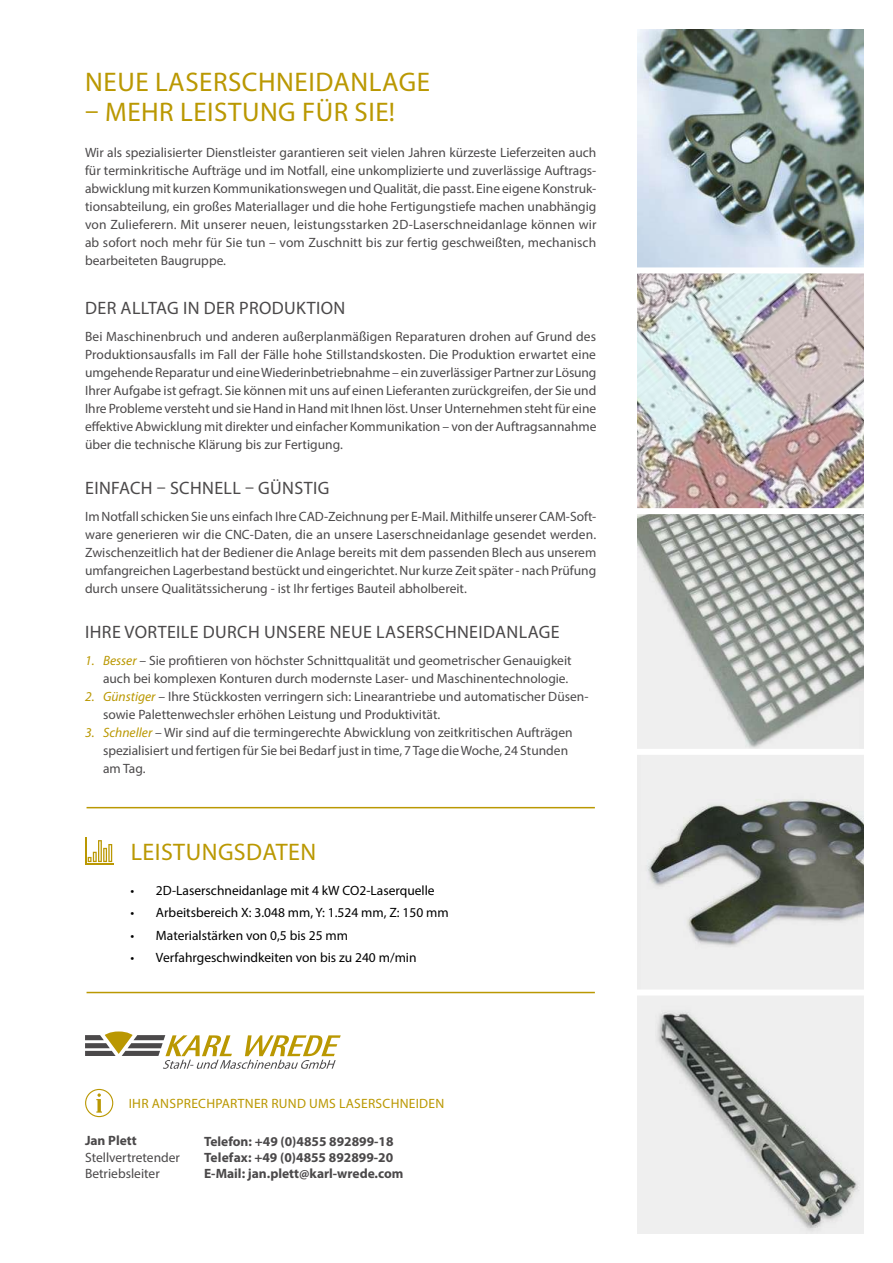
<style>
.page{position:relative;width:893px;height:1263px;background:#fff}
.page>*{position:absolute;margin:0;border:0;box-sizing:border-box;transform-origin:0 0}
.t1{font:27px "Myriad Pro";letter-spacing:.02em;color:#ba9802}
.t2{font:24px "Myriad Pro";letter-spacing:.02em;color:#ba9802}
.t3{font:18px "Myriad Pro";letter-spacing:.02em;color:#4b494a}
.t4{font:13.5px/18px "Myriad Pro";color:#4b494a}
.t5{font:13.5px "Myriad Pro";color:#000}
.t6{font:700 13.5px/16.2px "Myriad Pro";color:#4b494a}
.t7{font:13.5px "Myriad Pro";letter-spacing:.02em;color:#ba9802}
.s1{font-style:italic;color:#ba9802}
</style>
<div class="page">
<img style="left:638px;top:30px;width:225px;height:1203px">
<svg style="left:85px;top:1031px;width:256px;height:38px"></svg>
<hr style="left:87px;top:992px;width:508px;height:1px;background:#ba9802">
<hr style="left:87px;top:807px;width:508px;height:1px;background:#ba9802">
<svg style="left:85px;top:1089px;width:28px;height:28px"></svg>
<hr style="left:85px;top:863px;width:29px;height:2px;background:#ba9802">
<svg style="left:95px;top:852px;width:2px;height:10px"></svg>
<svg style="left:85px;top:837px;width:10px;height:26px"></svg>
<svg style="left:98px;top:840px;width:4px;height:22px"></svg>
<hr style="left:99px;top:841px;width:2px;height:20px;background:#ba9802">
<svg style="left:103px;top:848px;width:4px;height:14px"></svg>
<hr style="left:108px;top:844px;width:4px;height:18px;background:#ba9802">
<svg style="left:104px;top:845px;width:7px;height:16px"></svg>
<div style="left:626px;top:267px;width:267px;height:6px;background:#fff"></div>
<div style="left:626px;top:508px;width:267px;height:6px;background:#fff"></div>
<div style="left:626px;top:749px;width:267px;height:6px;background:#fff"></div>
<div style="left:612px;top:989px;width:281px;height:6px;background:#fff"></div>
<h1 class="t1" style="left:85px;top:66px;width:346px">NEUE LASERSCHNEIDANLAGE</h1>
<h1 class="t1" style="left:85px;top:96px;width:311px">– MEHR LEISTUNG FÜR SIE!</h1>
<p class="t4" style="left:85px;top:143px;width:513px;text-align:justify">Wir als spezialisierter Dienstleister garantieren seit vielen Jahren kürzeste Lieferzeiten auch für terminkritische Aufträge und im Notfall, eine unkomplizierte und zuverlässige Auftrags&shy;abwicklung mit kurzen Kommunikationswegen und Qualität, die passt. Eine eigene Konstruk&shy;tionsabteilung, ein großes Materiallager und die hohe Fertigungstiefe machen unabhängig von Zulieferern. Mit unserer neuen, leistungsstarken 2D-Laserschneidanlage können wir ab sofort noch mehr für Sie tun – vom Zuschnitt bis zur fertig geschweißten, mechanisch bearbeiteten Baugruppe.</p>
<h3 class="t3" style="left:85px;top:297px;width:262px">DER ALLTAG IN DER PRODUKTION</h3>
<p class="t4" style="left:85px;top:327px;width:513px;text-align:justify">Bei Maschinenbruch und anderen außerplanmäßigen Reparaturen drohen auf Grund des Produktionsausfalls im Fall der Fälle hohe Stillstandskosten. Die Produktion erwartet eine umgehende Reparatur und eine Wiederinbetriebnahme – ein zuverlässiger Partner zur Lösung Ihrer Aufgabe ist gefragt. Sie können mit uns auf einen Lieferanten zurückgreifen, der Sie und Ihre Probleme versteht und sie Hand in Hand mit Ihnen löst. Unser Unternehmen steht für eine effektive Abwicklung mit direkter und einfacher Kommunikation – von der Auftragsannahme über die technische Klärung bis zur Fertigung.</p>
<h3 class="t3" style="left:85px;top:477px;width:246px">EINFACH – SCHNELL – GÜNSTIG</h3>
<p class="t4" style="left:85px;top:507px;width:513px;text-align:justify">Im Notfall schicken Sie uns einfach Ihre CAD-Zeichnung per E-Mail. Mithilfe unserer CAM-Soft&shy;ware generieren wir die CNC-Daten, die an unsere Laserschneidanlage gesendet werden.<br>Zwischenzeitlich hat der Bediener die Anlage bereits mit dem passenden Blech aus unserem umfangreichen Lagerbestand bestückt und eingerichtet. Nur kurze Zeit später - nach Prüfung durch unsere Qualitätssicherung - ist Ihr fertiges Bauteil abholbereit.</p>
<h3 class="t3" style="left:85px;top:621px;width:476px">IHRE VORTEILE DURCH UNSERE NEUE LASERSCHNEIDANLAGE</h3>
<p class="t4" style="left:85px;top:651px;width:488px;text-align:right"><span class="s1">1. Besser</span> – Sie profitieren von höchster Schnittqualität und geometrischer Genauigkeit auch bei komplexen Konturen durch modernste Laser- und Maschinentechnologie.</p>
<p class="t4" style="left:103px;top:687px;width:487px;text-indent:-18px"><span class="s1">2. Günstiger</span> – Ihre Stückkosten verringern sich: Linearantriebe und automatischer Düsen&shy;sowie Palettenwechsler erhöhen Leistung und Produktivität.</p>
<p class="t4" style="left:103px;top:723px;width:471px;text-indent:-18px"><span class="s1">3. Schneller</span> – Wir sind auf die termingerechte Abwicklung von zeitkritischen Aufträgen spezialisiert und fertigen für Sie bei Bedarf just in time, 7 Tage die Woche, 24 Stunden am Tag.</p>
<h2 class="t2" style="left:131px;top:837px;width:187px">LEISTUNGSDATEN</h2>
<p class="t5" style="left:130px;top:882px;width:306px">• 2D-Laserschneidanlage mit 4 kW CO2-Laserquelle</p>
<p class="t5" style="left:130px;top:904px;width:320px">• Arbeitsbereich X: 3.048 mm, Y: 1.524 mm, Z: 150 mm</p>
<p class="t5" style="left:130px;top:927px;width:219px">• Materialstärken von 0,5 bis 25 mm</p>
<p class="t5" style="left:130px;top:949px;width:288px">• Verfahrgeschwindkeiten von bis zu 240 m/min</p>
<p class="t7" style="left:129px;top:1095px;width:317px">IHR ANSPRECHPARTNER RUND UMS LASERSCHNEIDEN</p>
<p class="t6" style="left:204px;top:1132px;width:201px">Telefon: +49 (0)4855 892899-18<br>Telefax: +49 (0)4855 892899-20<br>E-Mail: jan.plett@karl-wrede.com</p>
<p class="t6" style="left:85px;top:1132px;width:53px">Jan Plett</p>
<p class="t4" style="left:85px;top:1149px;width:96px;line-height:16.2px">Stellvertretender<br>Betriebsleiter</p>
</div>
